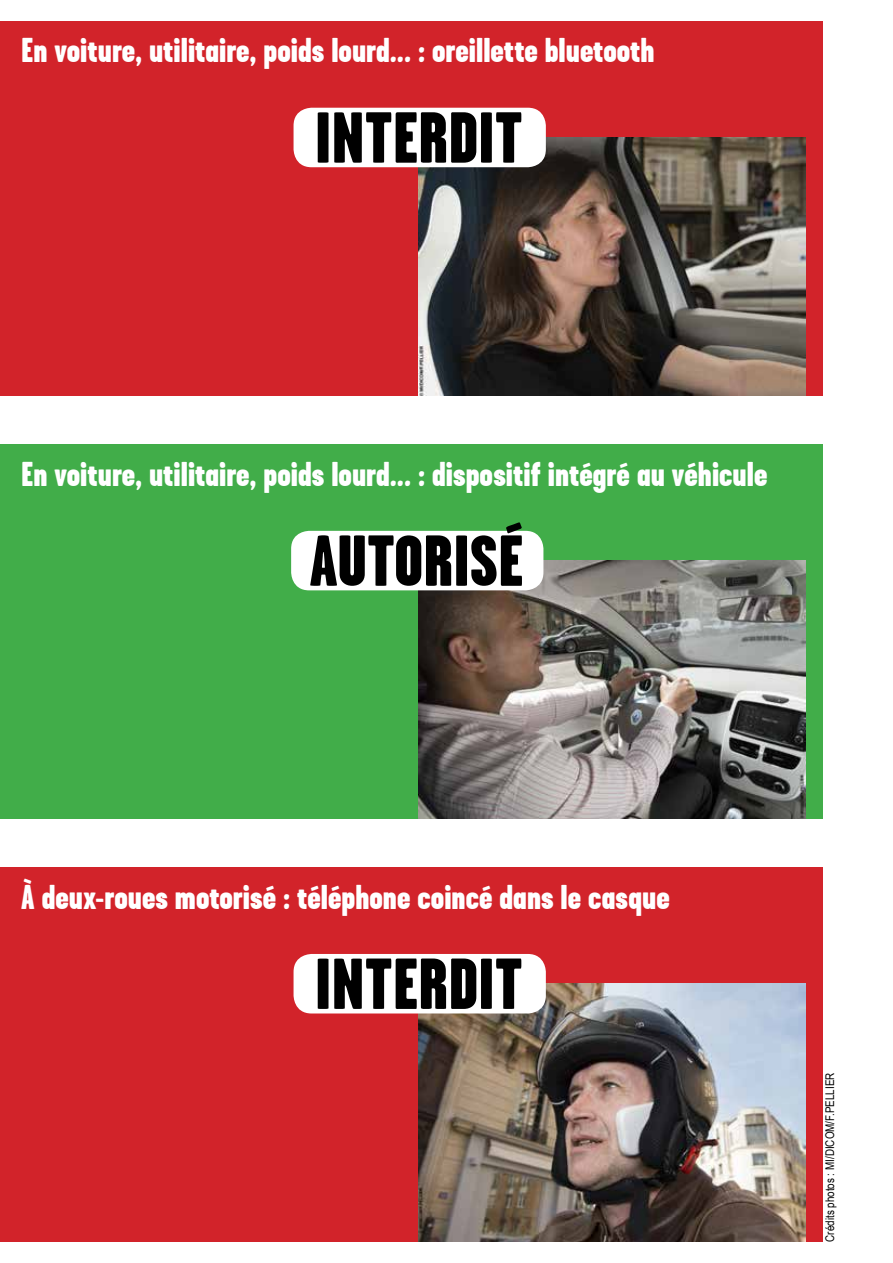
<style>
.page{position:relative;width:893px;height:1263px;background:#fff}
.page>*{position:absolute;margin:0;border:0;box-sizing:border-box;transform-origin:0 0}
.t1{font:900 72px "Garage Gothic";color:#000}
.t2{font:900 34.5px "Garage Gothic";color:#fff}
.t3{font:12px "Arial Narrow";color:#000}
</style>
<div class="page">
<div style="left:0;top:444px;width:823px;height:375px;background:#41ad49"></div>
<img style="left:418px;top:561px;width:388px;height:258px">
<div style="left:291px;top:531px;width:252px;height:59px;background:#fff;border-radius:18px"></div>
<div style="left:0;top:21px;width:823px;height:374px;background:#d2232a"></div>
<img style="left:418px;top:137px;width:388px;height:258px">
<div style="left:294px;top:108px;width:252px;height:59px;background:#fff;border-radius:18px"></div>
<div style="left:0;top:867px;width:823px;height:375px;background:#d2232a"></div>
<img style="left:418px;top:984px;width:388px;height:258px">
<div style="left:294px;top:954px;width:252px;height:59px;background:#fff;border-radius:18px"></div>
<p class="t2" style="left:21px;top:31px;width:635px">En voiture, utilitaire, poids lourd... : oreillette bluetooth</p>
<h1 class="t1" style="left:315px;top:98px;width:209px">INTERDIT</h1>
<p class="t2" style="left:21px;top:454px;width:748px">En voiture, utilitaire, poids lourd... : dispositif intégré au véhicule</p>
<h1 class="t1" style="left:310px;top:521px;width:215px">AUTORISÉ</h1>
<p class="t2" style="left:21px;top:877px;width:650px">À deux-roues motorisé : téléphone coincé dans le casque</p>
<h1 class="t1" style="left:315px;top:944px;width:209px">INTERDIT</h1>
<p class="t3" style="left:821px;top:1242px;width:170px;rotate:-90deg">Crédits photos : MI/DICOM/F.PELLIER</p>
</div>
